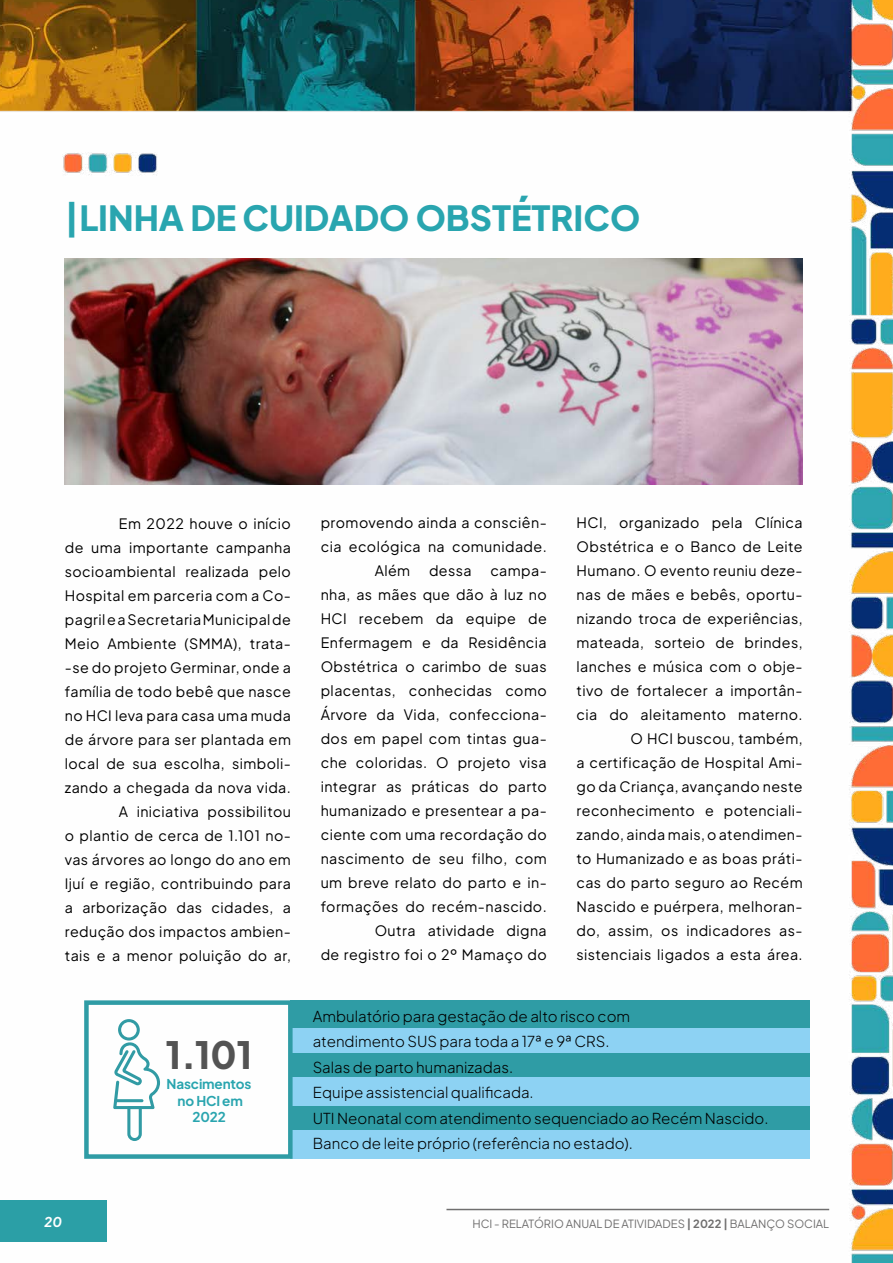
<style>
.page{position:relative;width:893px;height:1263px;background:#fff}
.page>*{position:absolute;margin:0;border:0;box-sizing:border-box;transform-origin:0 0}
.t1{font:800 37.5px "Plus Jakarta Sans";color:#535353}
.t2{font:800 34.5px "Plus Jakarta Sans";color:#29a5af}
.t3{font:15px/25.5px "Plus Jakarta Sans";color:#000}
.t4{font:14.25px/24px "Plus Jakarta Sans";letter-spacing:.03em;color:#000;text-align:right}
.t5{font:700 13.5px/16.2px "Plus Jakarta Sans";letter-spacing:-.01em;color:#29a5af;text-align:center}
.t6{font:italic 700 13.5px "Plus Jakarta Sans";color:#fff}
.t7{font:11.25px "Plus Jakarta Sans";color:#706f6f}
.s1{font-weight:700}
</style>
<div class="page">
<img style="left:0;top:0;width:893px;height:1263px">
<hr style="left:446px;top:1209px;width:383px;height:1px;background:#706f6f">
<div style="left:0;top:1201px;width:106px;height:41px;background:#2b9fa6"></div>
<svg style="left:113px;top:1019px;width:47px;height:122px"></svg>
<div style="left:290px;top:1000px;width:520px;height:28px;background:#2f9ca5"></div>
<div style="left:290px;top:1053px;width:520px;height:25px;background:#2f9ca5"></div>
<div style="left:290px;top:1106px;width:520px;height:24px;background:#2f9ca5"></div>
<div style="left:290px;top:1028px;width:520px;height:25px;background:#8dd2f3"></div>
<div style="left:290px;top:1078px;width:520px;height:28px;background:#8dd2f3"></div>
<div style="left:290px;top:1130px;width:520px;height:29px;background:#8dd2f3"></div>
<div style="left:84px;top:1000px;width:209px;height:159px;border:4px solid #2f9ca5"></div>
<img style="left:65px;top:258px;width:738px;height:227px">
<h2 class="t2" style="left:65px;top:190px;width:577px">|LINHA DE CUIDADO OBSTÉTRICO</h2>
<p class="t4" style="left:65px;top:510px;width:228px">Em 2022 houve o início<br>de uma importante campanha socioambiental realizada pelo<br>Hospital em parceria com a Co&shy;pagril e a Secretaria Municipal de<br>Meio Ambiente (SMMA), trata--se do projeto Germinar, onde a família de todo bebê que nasce no HCI leva para casa uma muda de árvore para ser plantada em local de sua escolha, simboli&shy;zando a chegada da nova vida.<br>A iniciativa possibilitou<br>o plantio de cerca de 1.101 no&shy;vas árvores ao longo do ano em<br>Ijuí e região, contribuindo para a arborização das cidades, a redução dos impactos ambien&shy;tais e a menor poluição do ar,</p>
<p class="t4" style="left:321px;top:509px;width:228px">promovendo ainda a consciên-</p>
<p class="t4" style="left:321px;top:533px;width:228px">cia ecológica na comunidade.</p>
<p class="t4" style="left:375px;top:557px;width:37px">Além</p>
<p class="t4" style="left:429px;top:557px;width:44px">dessa</p>
<p class="t4" style="left:321px;top:557px;width:228px">campa-<br>nha, as mães que dão à luz no<br>HCI recebem da equipe de<br>Enfermagem e da Residência<br>Obstétrica o carimbo de suas placentas, conhecidas como<br>Árvore da Vida, confecciona&shy;dos em papel com tintas gua&shy;che coloridas. O projeto visa integrar as práticas do parto humanizado e presentear a pa&shy;ciente com uma recordação do nascimento de seu filho, com um breve relato do parto e in&shy;formações do recém-nascido.<br>Outra atividade digna<br>de registro foi o 2º Mamaço do</p>
<p class="t4" style="left:577px;top:509px;width:228px">HCI, organizado pela Clínica<br>Obstétrica e o Banco de Leite<br>Humano. O evento reuniu deze&shy;nas de mães e bebês, oportu&shy;nizando troca de experiências, mateada, sorteio de brindes, lanches e música com o obje&shy;tivo de fortalecer a importân&shy;cia do aleitamento materno.<br>O HCI buscou, também,<br>a certificação de Hospital Ami&shy;go da Criança, avançando neste reconhecimento e potenciali&shy;zando, ainda mais, o atendimen&shy;to Humanizado e as boas práti&shy;cas do parto seguro ao Recém<br>Nascido e puérpera, melhoran&shy;do, assim, os indicadores as&shy;sistenciais ligados a esta área.</p>
<h1 class="t1" style="left:166px;top:1024px;width:88px">1.101</h1>
<p class="t5" style="left:167px;top:1075px;width:87px">Nascimentos no HCI em<br>2022</p>
<p class="t3" style="left:313px;top:1002px;width:457px">Ambulatório para gestação de alto risco com<br>atendimento SUS para toda a 17ª e 9ª CRS.<br>Salas de parto humanizadas.<br>Equipe assistencial qualificada.<br>UTI Neonatal com atendimento sequenciado ao Recém Nascido.<br>Banco de leite próprio (referência no estado).</p>
<p class="t6" style="left:44px;top:1211px;width:19px">20</p>
<p class="t7" style="left:472px;top:1214px;width:358px">HCI - RELATÓRIO ANUAL DE ATIVIDADES <span class="s1">| 2022 |</span> BALANÇO SOCIAL</p>
</div>
